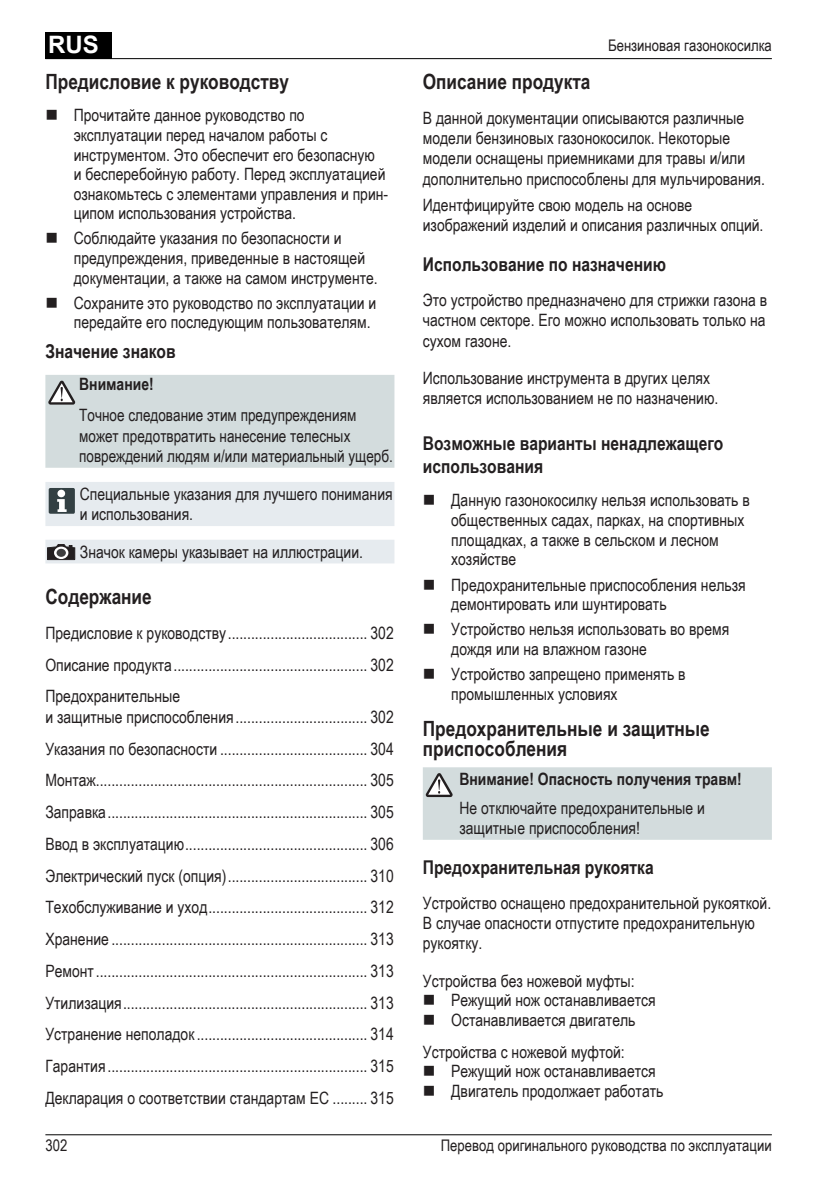
<style>
.page{position:relative;width:840px;height:1191px;background:#fff}
.page>*{position:absolute;margin:0;border:0;box-sizing:border-box;transform-origin:0 0}
.t1{font:700 24px "Arial";color:#fff}
.t2{font:700 21px/20px "Arial Narrow";color:#231f20}
.t3{font:700 19px/22.8px "Arial Narrow";color:#231f20}
.t4{font:17px/19.6px "Arial Narrow";color:#231f20}
.t5{font:700 17px "Arial Narrow";color:#231f20}
.t6{font:16px "Arial Narrow";color:#231f20}
</style>
<div class="page">
<div style="left:45px;top:32px;width:67px;height:27px;background:#000"></div>
<hr style="left:45px;top:1134px;width:726px;height:1px;background:#000">
<hr style="left:45px;top:58px;width:726px;height:1px;background:#000">
<div style="left:45px;top:375px;width:349px;height:93px;background:#d3dcdd"></div>
<div style="left:45px;top:482px;width:349px;height:44px;background:#e6ebef"></div>
<div style="left:57px;top:490px;width:8px;height:7px;background:#fff;border-radius:50%"></div>
<div style="left:45px;top:540px;width:349px;height:23px;background:#e6ebef"></div>
<div style="left:423px;top:767px;width:348px;height:72px;background:#d3dcdd"></div>
<h1 class="t1" style="left:48px;top:29px;width:52px">RUS</h1>
<p class="t2" style="left:45px;top:71px;width:245px">Предисловие к руководству</p>
<p class="t4" style="left:74px;top:105px;width:316px">Прочитайте данное руководство по эксплуатации перед началом работы с инструментом. Это обеспечит его безопасную<br>и бесперебойную работу. Перед эксплуатацией ознакомьтесь с элементами управления и прин&shy;ципом использования устройства.</p>
<p class="t4" style="left:74px;top:228px;width:305px">Соблюдайте указания по безопасности и предупреждения, приведенные в настоящей документации, а также на самом инструменте.</p>
<p class="t4" style="left:74px;top:292px;width:304px">Сохраните это руководство по эксплуатации и передайте его последующим пользователям.</p>
<p class="t3" style="left:45px;top:339px;width:132px">Значение знаков</p>
<p class="t5" style="left:79px;top:371px;width:76px">Внимание!</p>
<p class="t4" style="left:79px;top:404px;width:315px;line-height:20.4px">Точное следование этим предупреждениям может предотвратить нанесение телесных повреждений людям и/или материальный ущерб.</p>
<p class="t4" style="left:80px;top:483px;width:314px;line-height:20.4px">Специальные указания для лучшего понимания и использования.</p>
<p class="t4" style="left:80px;top:541px;width:284px">Значок камеры указывает на иллюстрации.</p>
<p class="t2" style="left:45px;top:586px;width:108px">Содержание</p>
<p class="t4" style="left:45px;top:616px;width:349px;line-height:31.8px;text-align:justify">Предисловие к руководству.................................... 302<br>Описание продукта.................................................. 302<br>Предохранительные</p>
<p class="t4" style="left:45px;top:700px;width:349px;line-height:31.8px;text-align:justify">и защитные приспособления.................................. 302<br>Указания по безопасности ...................................... 304<br>Монтаж...................................................................... 305<br>Заправка................................................................... 305<br>Ввод в эксплуатацию............................................... 306<br>Электрический пуск (опция).................................... 310<br>Техобслуживание и уход......................................... 312<br>Хранение .................................................................. 313<br>Ремонт...................................................................... 313<br>Утилизация............................................................... 313<br>Устранение неполадок............................................ 314<br>Гарантия ................................................................... 315<br>Декларация о соответствии стандартам ЕС ......... 315</p>
<p class="t6" style="left:607px;top:34px;width:165px">Бензиновая газонокосилка</p>
<p class="t2" style="left:422px;top:71px;width:169px">Описание продукта</p>
<p class="t4" style="left:422px;top:107px;width:343px;line-height:20.4px">В данной документации описываются различные модели бензиновых газонокосилок. Некоторые модели оснащены приемниками для травы и/или дополнительно приспособлены для мульчирования.</p>
<p class="t4" style="left:422px;top:194px;width:342px;line-height:20.4px">Идентфицируйте свою модель на основе изображений изделий и описания различных опций.</p>
<p class="t3" style="left:422px;top:252px;width:244px">Использование по назначению</p>
<p class="t4" style="left:422px;top:289px;width:346px;line-height:20.4px;text-align:justify">Это устройство предназначено для стрижки газона в частном секторе. Его можно использовать только на сухом газоне.</p>
<p class="t4" style="left:422px;top:367px;width:297px;line-height:20.4px">Использование инструмента в других целях является использованием не по назначению.</p>
<p class="t3" style="left:422px;top:431px;width:302px">Возможные варианты ненадлежащего использования</p>
<p class="t4" style="left:451px;top:490px;width:300px">Данную газонокосилку нельзя использовать в общественных садах, парках, на спортивных площадках, а также в сельском и лесном хозяйстве</p>
<p class="t4" style="left:451px;top:574px;width:296px">Предохранительные приспособления нельзя демонтировать или шунтировать</p>
<p class="t4" style="left:451px;top:619px;width:279px">Устройство нельзя использовать во время дождя или на влажном газоне</p>
<p class="t4" style="left:451px;top:664px;width:236px">Устройство запрещено применять в промышленных условиях</p>
<p class="t2" style="left:422px;top:717px;width:288px">Предохранительные и защитные приспособления</p>
<p class="t5" style="left:459px;top:766px;width:284px">Внимание! Опасность получения травм!</p>
<p class="t4" style="left:459px;top:797px;width:247px;line-height:20.4px">Не отключайте предохранительные и защитные приспособления!</p>
<p class="t3" style="left:422px;top:855px;width:232px">Предохранительная рукоятка</p>
<p class="t4" style="left:422px;top:891px;width:350px;line-height:20.4px">Устройство оснащено предохранительной рукояткой.<br>В случае опасности отпустите предохранительную рукоятку.</p>
<p class="t4" style="left:451px;top:970px;width:206px;text-indent:-28px">Устройства без ножевой муфты:<br>Режущий нож останавливается<br>Останавливается двигатель</p>
<p class="t4" style="left:451px;top:1041px;width:213px;text-indent:-28px">Устройства с ножевой муфтой:<br>Режущий нож останавливается<br>Двигатель продолжает работать</p>
<p class="t6" style="left:45px;top:1133px;width:23px">302</p>
<p class="t6" style="left:440px;top:1133px;width:332px">Перевод оригинального руководства по эксплуатации</p>
</div>
